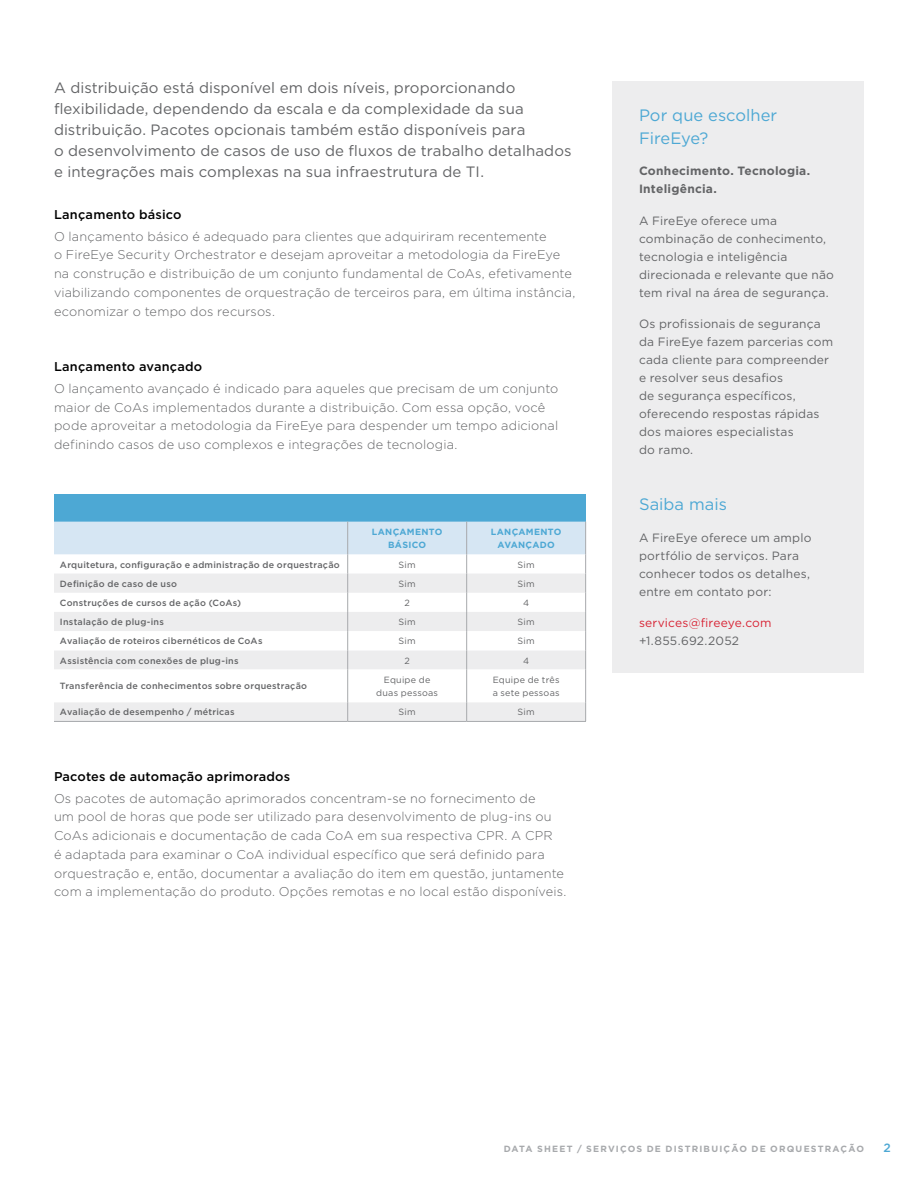
<style>
.page{position:relative;width:918px;height:1188px;background:#fff}
.page>*{position:absolute;margin:0;border:0;box-sizing:border-box;transform-origin:0 0}
.t1{font:16.5px/22.5px "Gotham";color:#4da8d4}
.t2{font:15px/21px "Gotham";letter-spacing:.005em;color:#636466}
.t3{font:300 12.75px/18.8px "Gotham";letter-spacing:.015em;color:#636466}
.t4{font:500 12.75px "Gotham";letter-spacing:.015em;color:#000}
.t5{font:12px/18px "Gotham";letter-spacing:.015em;color:#636466}
.t6{font:700 12px/18px "Gotham";letter-spacing:.02em;color:#636466}
.t7{font:12px "Gotham";letter-spacing:.01em;color:#d82435}
.t8{font:500 12px "Gotham";color:#4da8d4}
.t9{font:500 9px "Gotham";letter-spacing:.025em;color:#636466}
.t10{font:9px/13.5px "Gotham";letter-spacing:.025em;color:#636466;text-align:center}
.t11{font:700 9px "Gotham";letter-spacing:.13em;color:#a7a9ac}
.t12{font:700 9px/13.5px "Gotham";letter-spacing:.03em;color:#4da8d4;text-align:center}
</style>
<div class="page">
<div style="left:54px;top:494px;width:532px;height:28px;background:#4da8d4"></div>
<svg style="left:54px;top:522px;width:532px;height:199px"></svg>
<hr style="left:54px;top:721px;width:294px;height:1px;background:#a7a9ac">
<hr style="left:348px;top:721px;width:119px;height:1px;background:#a7a9ac">
<hr style="left:467px;top:721px;width:119px;height:1px;background:#a7a9ac">
<div style="left:612px;top:81px;width:252px;height:591px;background:#ededee"></div>
<p class="t2" style="left:54px;top:77px;width:519px">A distribuição está disponível em dois níveis, proporcionando flexibilidade, dependendo da escala e da complexidade da sua distribuição. Pacotes opcionais também estão disponíveis para<br>o desenvolvimento de casos de uso de fluxos de trabalho detalhados e integrações mais complexas na sua infraestrutura de TI.</p>
<p class="t4" style="left:54px;top:206px;width:129px">Lançamento básico</p>
<p class="t3" style="left:54px;top:227px;width:523px">O lançamento básico é adequado para clientes que adquiriram recentemente<br>o FireEye Security Orchestrator e desejam aproveitar a metodologia da FireEye na construção e distribuição de um conjunto fundamental de CoAs, efetivamente viabilizando componentes de orquestração de terceiros para, em última instância, economizar o tempo dos recursos.</p>
<p class="t4" style="left:54px;top:358px;width:150px">Lançamento avançado</p>
<p class="t3" style="left:54px;top:379px;width:506px">O lançamento avançado é indicado para aqueles que precisam de um conjunto maior de CoAs implementados durante a distribuição. Com essa opção, você pode aproveitar a metodologia da FireEye para despender um tempo adicional definindo casos de uso complexos e integrações de tecnologia.</p>
<p class="t12" style="left:372px;top:525px;width:72px">LANÇAMENTO<br>BÁSICO</p>
<p class="t12" style="left:491px;top:525px;width:72px">LANÇAMENTO<br>AVANÇADO</p>
<p class="t9" style="left:60px;top:558px;width:281px">Arquitetura, configuração e administração de orquestração</p>
<p class="t10" style="left:399px;top:557px;width:19px">Sim</p>
<p class="t10" style="left:518px;top:557px;width:19px">Sim</p>
<p class="t9" style="left:60px;top:578px;width:119px">Definição de caso de uso</p>
<p class="t10" style="left:399px;top:577px;width:19px">Sim</p>
<p class="t10" style="left:518px;top:577px;width:19px">Sim</p>
<p class="t9" style="left:60px;top:597px;width:183px">Construções de cursos de ação (CoAs)</p>
<p class="t10" style="left:404px;top:596px;width:7px">2</p>
<p class="t10" style="left:523px;top:596px;width:8px">4</p>
<p class="t9" style="left:60px;top:616px;width:106px">Instalação de plug-ins</p>
<p class="t10" style="left:399px;top:615px;width:19px">Sim</p>
<p class="t10" style="left:518px;top:615px;width:19px">Sim</p>
<p class="t9" style="left:60px;top:635px;width:204px">Avaliação de roteiros cibernéticos de CoAs</p>
<p class="t10" style="left:399px;top:634px;width:19px">Sim</p>
<p class="t10" style="left:518px;top:634px;width:19px">Sim</p>
<p class="t9" style="left:60px;top:654px;width:180px">Assistência com conexões de plug-ins</p>
<p class="t10" style="left:404px;top:653px;width:7px">2</p>
<p class="t10" style="left:523px;top:653px;width:8px">4</p>
<p class="t9" style="left:60px;top:680px;width:249px">Transferência de conhecimentos sobre orquestração</p>
<p class="t10" style="left:376px;top:673px;width:63px">Equipe de duas pessoas</p>
<p class="t10" style="left:493px;top:673px;width:68px;text-align:left">Equipe de três a sete pessoas</p>
<p class="t9" style="left:60px;top:706px;width:176px">Avaliação de desempenho / métricas</p>
<p class="t10" style="left:399px;top:705px;width:19px">Sim</p>
<p class="t10" style="left:518px;top:705px;width:19px">Sim</p>
<p class="t4" style="left:54px;top:768px;width:238px">Pacotes de automação aprimorados</p>
<p class="t3" style="left:54px;top:788px;width:514px">Os pacotes de automação aprimorados concentram-se no fornecimento de<br>um pool de horas que pode ser utilizado para desenvolvimento de plug-ins ou CoAs adicionais e documentação de cada CoA em sua respectiva CPR. A CPR<br>é adaptada para examinar o CoA individual específico que será definido para orquestração e, então, documentar a avaliação do item em questão, juntamente com a implementação do produto. Opções remotas e no local estão disponíveis.</p>
<p class="t1" style="left:639px;top:104px;width:140px">Por que escolher<br>FireEye?</p>
<p class="t6" style="left:639px;top:162px;width:173px">Conhecimento. Tecnologia.<br>Inteligência.</p>
<p class="t5" style="left:639px;top:211px;width:197px">A FireEye oferece uma combinação de conhecimento, tecnologia e inteligência direcionada e relevante que não tem rival na área de segurança.</p>
<p class="t5" style="left:639px;top:315px;width:196px">Os profissionais de segurança da FireEye fazem parcerias com cada cliente para compreender e resolver seus desafios<br>de segurança específicos, oferecendo respostas rápidas dos maiores especialistas<br>do ramo.</p>
<p class="t1" style="left:639px;top:493px;width:89px">Saiba mais</p>
<p class="t5" style="left:639px;top:528px;width:174px">A FireEye oferece um amplo portfólio de serviços. Para conhecer todos os detalhes, entre em contato por:</p>
<p class="t7" style="left:639px;top:616px;width:134px">services@fireeye.com</p>
<p class="t5" style="left:639px;top:632px;width:102px">+1.855.692.2052</p>
<p class="t11" style="left:504px;top:1143px;width:362px">DATA SHEET / SERVIÇOS DE DISTRIBUIÇÃO DE ORQUESTRAÇÃO</p>
<p class="t8" style="left:884px;top:1140px;width:9px">2</p>
</div>
